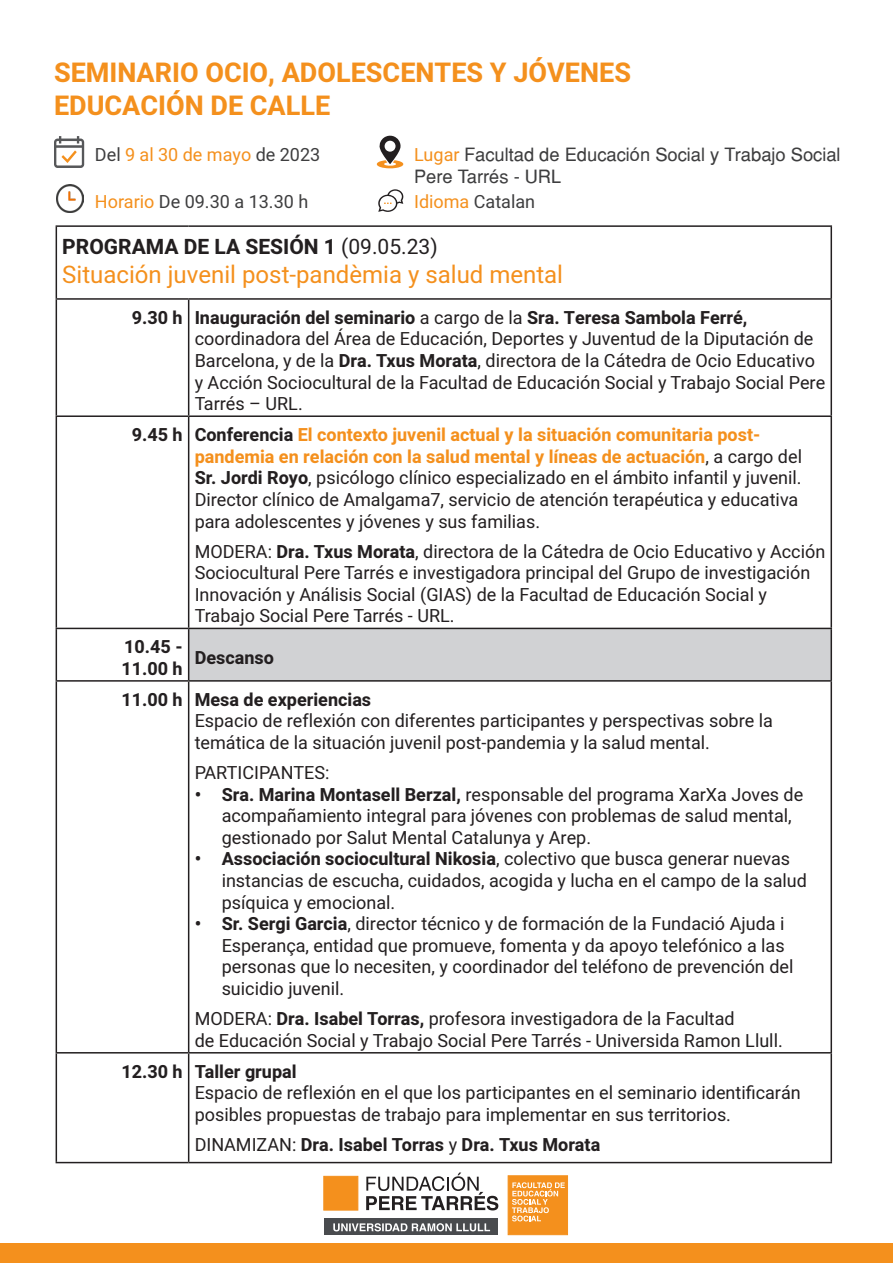
<style>
.page{position:relative;width:893px;height:1263px;background:#fff}
.page>*{position:absolute;margin:0;border:0;box-sizing:border-box;transform-origin:0 0}
.t1{font:700 27px/32.4px "Heebo";color:#f4901d}
.t2{font:24px "Heebo";color:#f4901d}
.t3{font:700 21px "Heebo";color:#231f20}
.t4{font:18.3px/21.9px "Helvetica";color:#3e3e3f}
.t5{font:18px/21.6px "Heebo";color:#231f20}
.t6{font:700 18px/21.6px "Heebo";color:#231f20}
.t7{font:18px "Heebo";color:#3e3e3f}
.t8{font:18px "Heebo";color:#f4901d}
.s1{color:#3e3e3f}
.s2{font-family:"Heebo";font-size:18px;color:#f4901d}
.s3{color:#f4901d}
.s4{font-weight:400}
.s5{font-weight:700}
.s6{font-weight:700;color:#f4901d}
</style>
<div class="page">
<div style="left:0;top:1244px;width:893px;height:19px;background:#f4901d"></div>
<div style="left:189px;top:628px;width:642px;height:53px;background:#d1d2d4"></div>
<hr style="left:56px;top:225px;width:133px;height:2px;background:#231f20">
<hr style="left:56px;top:227px;width:1px;height:71px;background:#231f20">
<hr style="left:189px;top:225px;width:643px;height:2px;background:#231f20">
<hr style="left:830px;top:227px;width:2px;height:71px;background:#231f20">
<hr style="left:56px;top:298px;width:133px;height:2px;background:#231f20">
<hr style="left:56px;top:300px;width:1px;height:115px;background:#231f20">
<hr style="left:189px;top:298px;width:643px;height:2px;background:#231f20">
<hr style="left:188px;top:300px;width:1px;height:115px;background:#231f20">
<hr style="left:830px;top:300px;width:2px;height:115px;background:#231f20">
<hr style="left:56px;top:415px;width:133px;height:2px;background:#231f20">
<hr style="left:56px;top:417px;width:1px;height:211px;background:#231f20">
<hr style="left:189px;top:415px;width:643px;height:2px;background:#231f20">
<hr style="left:188px;top:417px;width:1px;height:211px;background:#231f20">
<hr style="left:830px;top:417px;width:2px;height:211px;background:#231f20">
<hr style="left:56px;top:628px;width:133px;height:1px;background:#231f20">
<hr style="left:56px;top:629px;width:1px;height:51px;background:#231f20">
<hr style="left:189px;top:628px;width:643px;height:1px;background:#231f20">
<hr style="left:188px;top:629px;width:1px;height:51px;background:#231f20">
<hr style="left:830px;top:629px;width:2px;height:51px;background:#231f20">
<hr style="left:56px;top:680px;width:133px;height:2px;background:#231f20">
<hr style="left:56px;top:682px;width:1px;height:370px;background:#231f20">
<hr style="left:189px;top:680px;width:643px;height:2px;background:#231f20">
<hr style="left:188px;top:682px;width:1px;height:370px;background:#231f20">
<hr style="left:830px;top:682px;width:2px;height:370px;background:#231f20">
<hr style="left:56px;top:1052px;width:133px;height:1px;background:#231f20">
<hr style="left:56px;top:1053px;width:1px;height:109px;background:#231f20">
<hr style="left:189px;top:1052px;width:643px;height:1px;background:#231f20">
<hr style="left:188px;top:1053px;width:1px;height:109px;background:#231f20">
<hr style="left:830px;top:1053px;width:2px;height:109px;background:#231f20">
<hr style="left:56px;top:1162px;width:133px;height:1px;background:#231f20">
<hr style="left:189px;top:1162px;width:643px;height:1px;background:#231f20">
<svg style="left:54px;top:136px;width:30px;height:32px"></svg>
<svg style="left:378px;top:189px;width:25px;height:23px"></svg>
<svg style="left:376px;top:135px;width:28px;height:33px"></svg>
<img style="left:56px;top:185px;width:28px;height:28px">
<div style="left:325px;top:1218px;width:173px;height:17px;background:#494b4e"></div>
<div style="left:508px;top:1175px;width:60px;height:60px;background:#f4901d;border:1px solid #f4901d"></div>
<svg style="left:512px;top:1182px;width:53px;height:39px"></svg>
<svg style="left:366px;top:1172px;width:132px;height:38px"></svg>
<div style="left:324px;top:1176px;width:34px;height:34px;background:#f4901d;border:1px solid #f4901d"></div>
<svg style="left:333px;top:1223px;width:157px;height:8px"></svg>
<p class="t1" style="left:54px;top:57px;width:578px">SEMINARIO OCIO, ADOLESCENTES Y JÓVENES<br>EDUCACIÓN DE CALLE</p>
<p class="t8" style="left:95px;top:142px;width:227px"><span class="s1">Del</span> 9 al 30 de mayo <span class="s1">de 2023</span></p>
<p class="t4" style="left:414px;top:144px;width:428px"><span class="s2">Lugar</span> Facultad de Educación Social y Trabajo Social<br>Pere Tarrés - URL</p>
<p class="t7" style="left:95px;top:189px;width:215px"><span class="s3">Horario</span> De 09.30 a 13.30 h</p>
<p class="t7" style="left:414px;top:189px;width:123px"><span class="s3">Idioma</span> Catalan</p>
<p class="t3" style="left:62px;top:232px;width:377px">PROGRAMA DE LA SESIÓN 1 <span class="s4">(09.05.23)</span></p>
<p class="t2" style="left:62px;top:258px;width:502px">Situación juvenil post-pandèmia y salud mental</p>
<p class="t6" style="left:132px;top:307px;width:52px">9.30 h</p>
<p class="t5" style="left:195px;top:307px;width:632px"><span class="s5">Inauguración del seminario</span> a cargo de la <span class="s5">Sra. Teresa Sambola Ferré, </span>coordinadora del Área de Educación, Deportes y Juventud de la Diputación de Barcelona, y de la <span class="s5">Dra. Txus Morata</span>, directora de la Cátedra de Ocio Educativo y Acción Sociocultural de la Facultad de Educación Social y Trabajo Social Pere Tarrés – URL.</p>
<p class="t6" style="left:132px;top:424px;width:52px">9.45 h</p>
<p class="t5" style="left:195px;top:424px;width:609px"><span class="s5">Conferencia</span> <span class="s6">El contexto juvenil actual y la situación comunitaria post&shy;pandemia en relación con la salud mental y líneas de actuación</span>, a cargo del <span class="s5">Sr. Jordi Royo</span>, psicólogo clínico especializado en el ámbito infantil y juvenil.<br>Director clínico de Amalgama7, servicio de atención terapéutica y educativa para adolescentes y jóvenes y sus familias.</p>
<p class="t5" style="left:195px;top:540px;width:632px">MODERA: <span class="s5">Dra. Txus Morata</span>, directora de la Cátedra de Ocio Educativo y Acción Sociocultural Pere Tarrés e investigadora principal del Grupo de investigación Innovación y Análisis Social (GIAS) de la Facultad de Educación Social y Trabajo Social Pere Tarrés - URL.</p>
<p class="t6" style="left:121px;top:636px;width:63px">10.45 -<br>11.00 h</p>
<p class="t6" style="left:195px;top:647px;width:81px">Descanso</p>
<p class="t6" style="left:121px;top:689px;width:63px">11.00 h</p>
<p class="t6" style="left:195px;top:689px;width:178px">Mesa de experiencias</p>
<p class="t5" style="left:195px;top:710px;width:580px">Espacio de reflexión con diferentes participantes y perspectivas sobre la temática de la situación juvenil post-pandemia y la salud mental.</p>
<p class="t5" style="left:195px;top:762px;width:136px">PARTICIPANTES:</p>
<p class="t5" style="left:222px;top:783px;width:583px;text-indent:-27px"><span class="s5">• Sra. Marina Montasell Berzal,</span> responsable del programa XarXa Joves de acompañamiento integral para jóvenes con problemas de salud mental, gestionado por Salut Mental Catalunya y Arep.</p>
<p class="t5" style="left:222px;top:848px;width:587px;text-indent:-27px"><span class="s5">• Associación sociocultural Nikosia</span>, colectivo que busca generar nuevas instancias de escucha, cuidados, acogida y lucha en el campo de la salud psíquica y emocional.</p>
<p class="t5" style="left:222px;top:913px;width:573px;text-indent:-27px"><span class="s5">• Sr. Sergi Garcia</span>, director técnico y de formación de la Fundació Ajuda i Esperança, entidad que promueve, fomenta y da apoyo telefónico a las personas que lo necesiten, y coordinador del teléfono de prevención del suicidio juvenil.</p>
<p class="t5" style="left:195px;top:1008px;width:590px">MODERA: <span class="s5">Dra. Isabel Torras,</span> profesora investigadora de la Facultad<br>de Educación Social y Trabajo Social Pere Tarrés - Universida Ramon Llull.</p>
<p class="t6" style="left:121px;top:1061px;width:63px">12.30 h</p>
<p class="t6" style="left:195px;top:1061px;width:103px">Taller grupal</p>
<p class="t5" style="left:195px;top:1082px;width:608px">Espacio de reflexión en el que los participantes en el seminario identificarán posibles propuestas de trabajo para implementar en sus territorios.</p>
<p class="t6" style="left:195px;top:1134px;width:407px"><span class="s4">DINAMIZAN:</span> Dra. Isabel Torras <span class="s4">y</span> Dra. Txus Morata</p>
</div>
